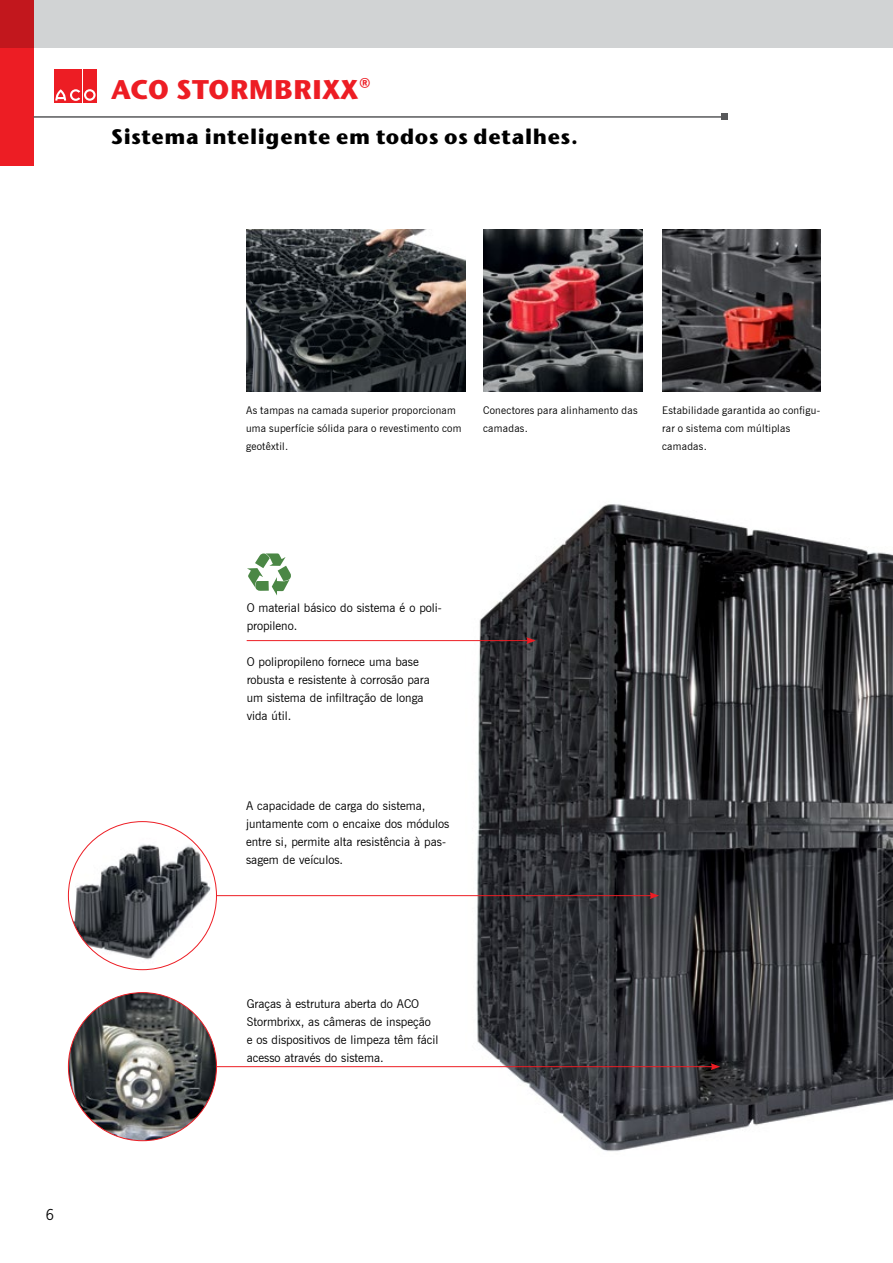
<style>
.page{position:relative;width:893px;height:1263px;background:#fff}
.page>*{position:absolute;margin:0;border:0;box-sizing:border-box;transform-origin:0 0}
.t1{font:700 27px "Stone Sans ITC Pro";color:#ed1d24}
.t2{font:700 21px "Stone Sans ITC Pro";letter-spacing:.03em;color:#000}
.t3{font:16.5px "News Gothic TOT";color:#000}
.t4{font:12px/18px "News Gothic BT";color:#000}
.t5{font:10.5px/18px "News Gothic BT";letter-spacing:.025em;color:#000}
</style>
<div class="page">
<img style="left:465px;top:504px;width:428px;height:648px">
<img style="left:246px;top:230px;width:219px;height:161px">
<img style="left:483px;top:230px;width:160px;height:161px">
<svg style="left:247px;top:553px;width:44px;height:42px"></svg>
<hr style="left:247px;top:640px;width:282px;height:1px;background:#ed1d24">
<svg style="left:526px;top:637px;width:10px;height:7px"></svg>
<hr style="left:196px;top:895px;width:456px;height:1px;background:#ed1d24">
<svg style="left:650px;top:892px;width:9px;height:7px"></svg>
<hr style="left:133px;top:1066px;width:580px;height:1px;background:#ed1d24">
<svg style="left:711px;top:1063px;width:9px;height:7px"></svg>
<img style="left:68px;top:993px;width:148px;height:148px;border-radius:74px">
<img style="left:68px;top:822px;width:148px;height:146px">
<img style="left:662px;top:230px;width:159px;height:161px">
<div style="left:0;top:0;width:893px;height:47px;background:#d1d3d4"></div>
<svg style="left:0;top:0;width:34px;height:166px;background:#e01b21"></svg>
<div style="left:54px;top:69px;width:13px;height:33px;background:#ed1d24"></div>
<div style="left:69px;top:69px;width:13px;height:33px;background:#ed1d24"></div>
<div style="left:83px;top:69px;width:14px;height:33px;background:#ed1d24"></div>
<svg style="left:55px;top:89px;width:41px;height:12px"></svg>
<hr style="left:34px;top:116px;width:690px;height:2px;background:#58595b">
<svg style="left:721px;top:114px;width:6px;height:6px"></svg>
<h1 class="t1" style="left:111px;top:72px;width:261px">ACO STORMBRIXX®</h1>
<h2 class="t2" style="left:111px;top:123px;width:468px">Sistema inteligente em todos os detalhes.</h2>
<h3 class="t3" style="left:46px;top:1205px;width:10px">6</h3>
<p class="t5" style="left:246px;top:401px;width:217px">As tampas na camada superior proporcionam uma superfície sólida para o revestimento com geotêxtil.</p>
<p class="t5" style="left:483px;top:401px;width:156px">Conectores para alinhamento das camadas.</p>
<p class="t5" style="left:662px;top:401px;width:160px">Estabilidade garantida ao configu&shy;rar o sistema com múltiplas camadas.</p>
<p class="t4" style="left:247px;top:599px;width:197px">O material básico do sistema é o poli&shy;propileno.</p>
<p class="t4" style="left:247px;top:653px;width:185px">O polipropileno fornece uma base robusta e resistente à corrosão para um sistema de infiltração de longa vida útil.</p>
<p class="t4" style="left:246px;top:797px;width:205px">A capacidade de carga do sistema, juntamente com o encaixe dos módulos entre si, permite alta resistência à pas&shy;sagem de veículos.</p>
<p class="t4" style="left:247px;top:995px;width:193px">Graças à estrutura aberta do ACO Stormbrixx, as câmeras de inspeção e os dispositivos de limpeza têm fácil acesso através do sistema.</p>
</div>
